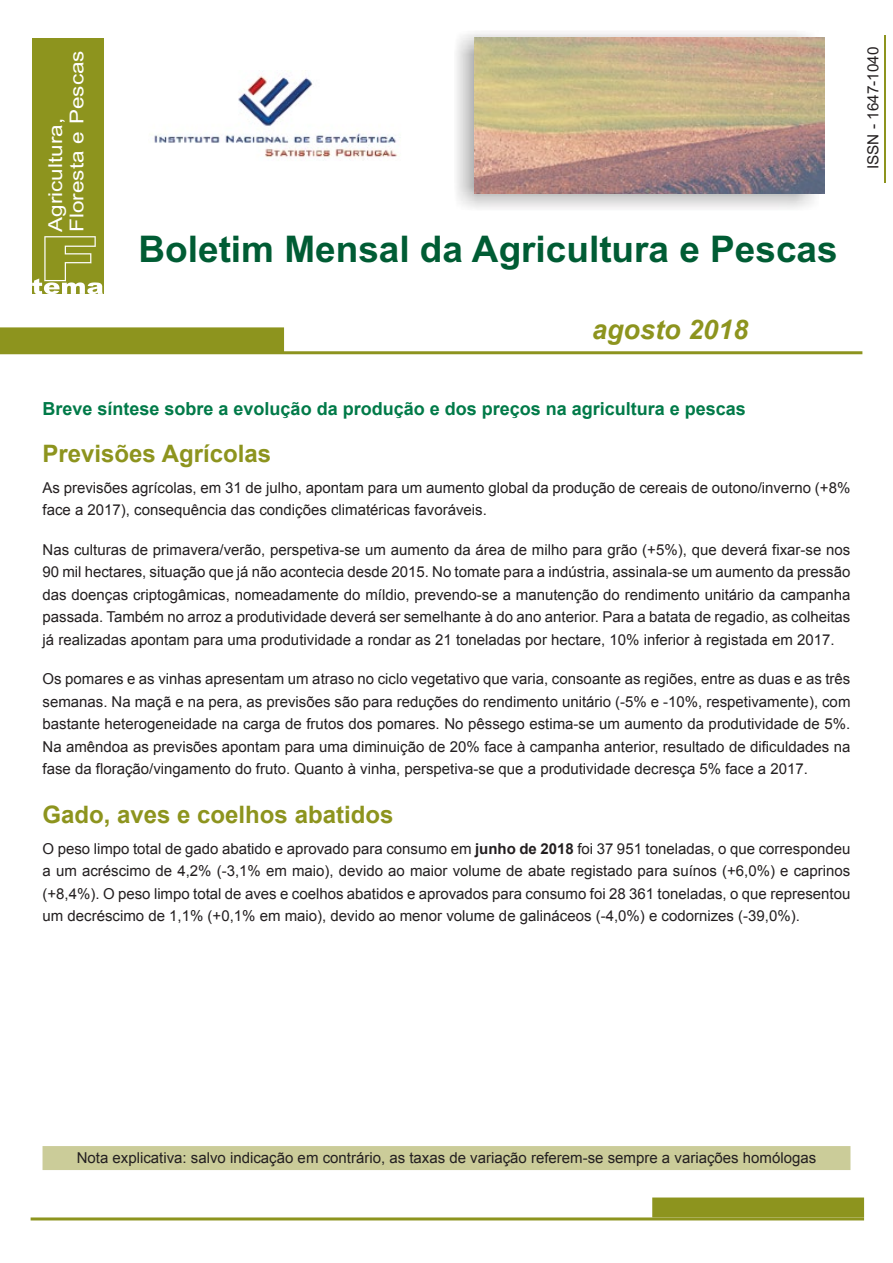
<style>
.page{position:relative;width:893px;height:1263px;background:#fff}
.page>*{position:absolute;margin:0;border:0;box-sizing:border-box;transform-origin:0 0}
.t1{font:700 36.75px "Arial";color:#005c34}
.t2{font:italic 700 27px "Arial";color:#8d941e}
.t3{font:700 24px "Arial";color:#8d941e}
.t4{font:19.2px/21.5px "Arial";color:#fff;scale:1.17 1}
.t5{font:700 18px "Arial";color:#007a48}
.t6{font:15.45px "Arial";color:#231f20}
.t7{font:15px/22.5px "Arial";color:#231f20;text-align:justify}
.s1{font-weight:700}
</style>
<div class="page">
<hr style="left:885px;top:35px;width:1px;height:148px;background:#8d941e">
<img style="left:456px;top:33px;width:359px;height:176px">
<img style="left:475px;top:37px;width:349px;height:157px">
<div style="left:32px;top:38px;width:72px;height:256px;background:#8d941e"></div>
<svg style="left:32px;top:236px;width:71px;height:58px"></svg>
<img style="left:154px;top:71px;width:244px;height:89px">
<div style="left:653px;top:1198px;width:210px;height:19px;background:#8d941e"></div>
<div style="left:652px;top:1197px;width:212px;height:20px;border:2px solid #8d941e"></div>
<hr style="left:31px;top:1217px;width:833px;height:3px;background:#8d941e">
<div style="left:0;top:327px;width:284px;height:24px;background:#8d941e"></div>
<hr style="left:0;top:351px;width:862px;height:3px;background:#8d941e">
<div style="left:43px;top:1146px;width:807px;height:24px;background:#cbcc99"></div>
<p class="t4" style="left:47px;top:232px;width:156px;rotate:-90deg">Agricultura,<br>Floresta e Pescas</p>
<h1 class="t1" style="left:139px;top:225px;width:701px">Boletim Mensal da Agricultura e Pescas</h1>
<h2 class="t2" style="left:592px;top:311px;width:158px">agosto 2018</h2>
<p class="t6" style="left:863px;top:169px;width:124px;rotate:-90deg">ISSN - 1647-1040</p>
<p class="t5" style="left:43px;top:397px;width:705px">Breve síntese sobre a evolução da produção e dos preços na agricultura e pescas</p>
<h3 class="t3" style="left:43px;top:438px;width:230px">Previsões Agrícolas</h3>
<p class="t7" style="left:43px;top:476px;width:809px">As previsões agrícolas, em 31 de julho, apontam para um aumento global da produção de cereais de outono/inverno (+8% face a 2017), consequência das condições climatéricas favoráveis.</p>
<p class="t7" style="left:43px;top:538px;width:809px">Nas culturas de primavera/verão, perspetiva-se um aumento da área de milho para grão (+5%), que deverá fixar-se nos 90 mil hectares, situação que já não acontecia desde 2015. No tomate para a indústria, assinala-se um aumento da pressão das doenças criptogâmicas, nomeadamente do míldio, prevendo-se a manutenção do rendimento unitário da campanha passada. Também no arroz a produtividade deverá ser semelhante à do ano anterior. Para a batata de regadio, as colheitas já realizadas apontam para uma produtividade a rondar as 21 toneladas por hectare, 10% inferior à registada em 2017.</p>
<p class="t7" style="left:43px;top:668px;width:809px">Os pomares e as vinhas apresentam um atraso no ciclo vegetativo que varia, consoante as regiões, entre as duas e as três semanas. Na maçã e na pera, as previsões são para reduções do rendimento unitário (-5% e -10%, respetivamente), com bastante heterogeneidade na carga de frutos dos pomares. No pêssego estima-se um aumento da produtividade de 5%.<br>Na amêndoa as previsões apontam para uma diminuição de 20% face à campanha anterior, resultado de dificuldades na fase da floração/vingamento do fruto. Quanto à vinha, perspetiva-se que a produtividade decresça 5% face a 2017.</p>
<h3 class="t3" style="left:43px;top:798px;width:352px">Gado, aves e coelhos abatidos</h3>
<p class="t7" style="left:43px;top:837px;width:809px">O peso limpo total de gado abatido e aprovado para consumo em <span class="s1">junho de 2018</span> foi 37 951 toneladas, o que correspondeu a um acréscimo de 4,2% (-3,1% em maio), devido ao maior volume de abate registado para suínos (+6,0%) e caprinos (+8,4%). O peso limpo total de aves e coelhos abatidos e aprovados para consumo foi 28 361 toneladas, o que representou um decréscimo de 1,1% (+0,1% em maio), devido ao menor volume de galináceos (-4,0%) e codornizes (-39,0%).</p>
<p class="t7" style="left:77px;top:1147px;width:741px">Nota explicativa: salvo indicação em contrário, as taxas de variação referem-se sempre a variações homólogas</p>
</div>
